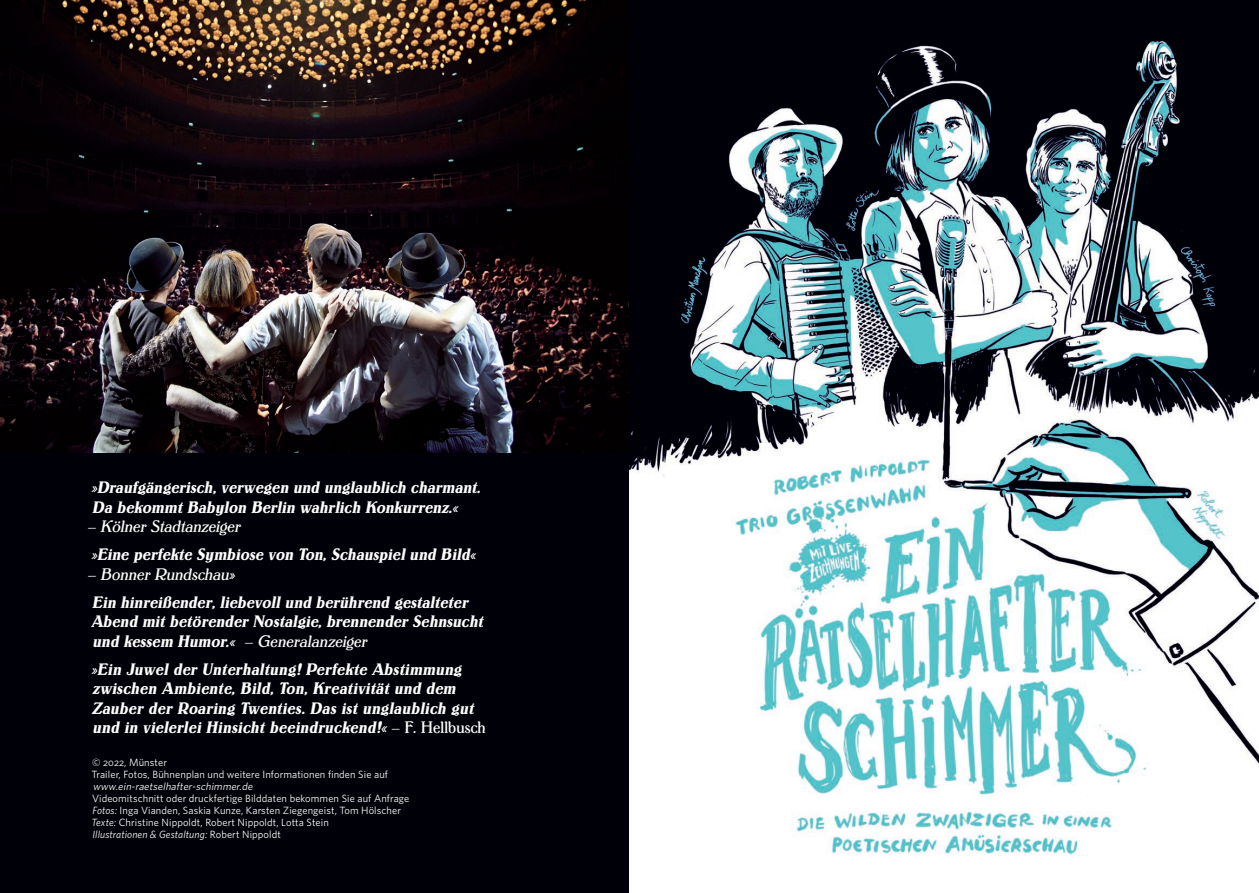
<style>
.page{position:relative;width:1259px;height:893px;background:#fff}
.page>*{position:absolute;margin:0;border:0;box-sizing:border-box;transform-origin:0 0}
.t1{font:italic 16.5px/19.5px "Lo Type";color:#fff}
.t2{font:italic 300 16.5px "Promilo";color:#fff}
.t3{font:10.5px/12px "Whitney";letter-spacing:.01em;color:#fff}
.t4{font:italic 10.5px "Whitney";color:#fff}
.s1{font-family:"Lo Type";font-weight:400}
.s2{font-family:"Promilo";font-weight:300}
.s3{font-family:"Promilo";font-weight:300;font-style:normal}
.s4{font-style:italic}
</style>
<div class="page">
<div style="left:0;top:0;width:629px;height:893px;background:#000008"></div>
<img style="left:0;top:0;width:629px;height:452px">
<img style="left:629px;top:0;width:630px;height:855px">
<p class="t1" style="left:91px;top:477px;width:393px">»Draufgängerisch, verwegen und unglaublich charmant.<br>Da bekommt Babylon Berlin wahrlich Konkurrenz.«</p>
<p class="t2" style="left:87px;top:517px;width:158px">– Kölner Stadtanzeiger</p>
<p class="t1" style="left:91px;top:544px;width:388px">»Eine perfekte Symbiose von Ton, Schauspiel und Bild«</p>
<p class="t2" style="left:87px;top:565px;width:152px">– Bonner Rundschau<span class="s1">»</span></p>
<p class="t1" style="left:91px;top:592px;width:396px">Ein hinreißender, liebevoll und berührend gestalteter<br>Abend mit betörender Nostalgie, brennender Sehnsucht und kessem Humor.« <span class="s2">– Generalanzeiger</span></p>
<p class="t1" style="left:91px;top:659px;width:396px">»Ein Juwel der Unterhaltung! Perfekte Abstimmung zwischen Ambiente, Bild, Ton, Kreativität und dem Zauber der Roaring Twenties. Das ist unglaublich gut und in vielerlei Hinsicht beeindruckend!« <span class="s3">– F . H e l l b u s c h</span></p>
<p class="t3" style="left:92px;top:756px;width:298px">© 2022, Münster<br>Trailer, Fotos, Bühnenplan und weitere Informationen finden Sie auf</p>
<p class="t4" style="left:93px;top:780px;width:164px">www.ein-raetselhafter-schimmer.de</p>
<p class="t3" style="left:91px;top:792px;width:319px">Videomitschnitt oder druckfertige Bilddaten bekommen Sie auf Anfrage <span class="s4">Fotos:</span> Inga Vianden, Saskia Kunze, Karsten Ziegengeist, Tom Hölscher <span class="s4">Texte:</span> Christine Nippoldt, Robert Nippoldt, Lotta Stein<br><span class="s4">Illustrationen &amp; Gestaltung:</span> Robert Nippoldt</p>
</div>
